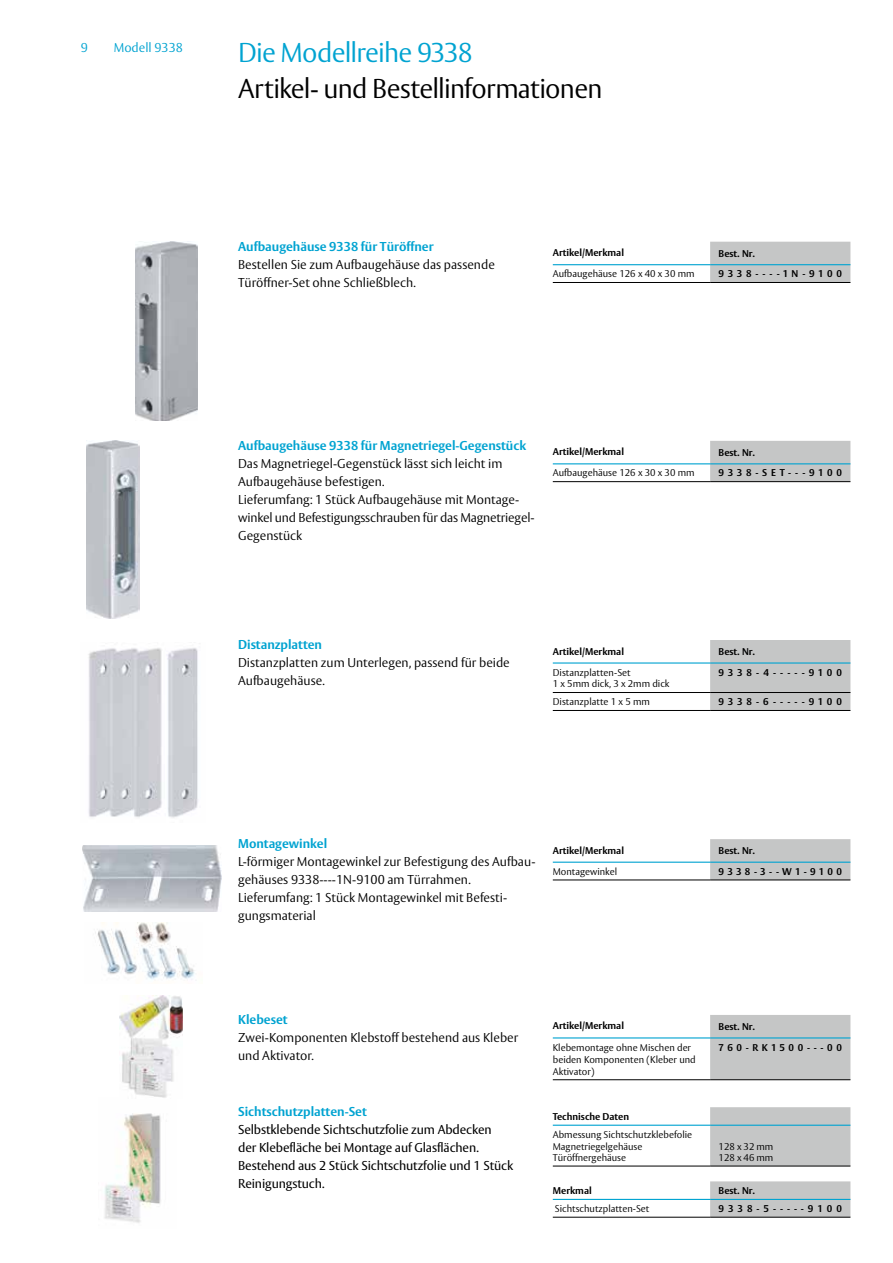
<style>
.page{position:relative;width:893px;height:1263px;background:#fff}
.page>*{position:absolute;margin:0;border:0;box-sizing:border-box;transform-origin:0 0}
.t1{font:300 27px "ASSA Vesta";letter-spacing:-.025em;color:#000}
.t2{font:300 27px "ASSA Vesta";letter-spacing:-.03em;color:#00a3d1}
.t3{font:300 12.75px/18px "ASSA Vesta";color:#000}
.t4{font:12.75px/18px "ASSA Vesta";letter-spacing:-.01em;color:#000}
.t5{font:700 12.75px "ASSA Vesta";color:#00a3d1}
.t6{font:300 12.75px "ASSA Vesta";color:#00a3d1}
.t7{font:300 9.75px/11.2px "ASSA Vesta";color:#000}
.t8{font:700 9.75px "ASSA Vesta";color:#000}
.t9{font:700 9.75px "ASSA Vesta";letter-spacing:.38em;color:#000}
.t10{font:700 9.75px "ASSA Vesta";letter-spacing:.365em;color:#000}
.t11{font:700 9.75px "ASSA Vesta";letter-spacing:.37em;color:#000}
.t12{font:700 9.75px "ASSA Vesta";letter-spacing:.325em;color:#000}
.t13{font:700 9.75px "ASSA Vesta";letter-spacing:.355em;color:#000}
.t14{font:700 9.75px "ASSA Vesta";letter-spacing:.405em;color:#000}
</style>
<div class="page">
<img style="left:135px;top:242px;width:62px;height:179px">
<img style="left:82px;top:846px;width:139px;height:65px">
<div style="left:710px;top:242px;width:140px;height:40px;background:#c5c6c6"></div>
<hr style="left:553px;top:282px;width:157px;height:1px;background:#000">
<hr style="left:710px;top:282px;width:140px;height:1px;background:#000">
<hr style="left:553px;top:264px;width:157px;height:1px;background:#00a3d1">
<hr style="left:710px;top:264px;width:140px;height:1px;background:#00a3d1">
<img style="left:86px;top:441px;width:53px;height:178px">
<div style="left:710px;top:441px;width:140px;height:40px;background:#c5c6c6"></div>
<hr style="left:553px;top:481px;width:157px;height:1px;background:#000">
<hr style="left:710px;top:481px;width:140px;height:1px;background:#000">
<hr style="left:553px;top:463px;width:157px;height:1px;background:#00a3d1">
<hr style="left:710px;top:463px;width:140px;height:1px;background:#00a3d1">
<img style="left:88px;top:648px;width:110px;height:170px">
<div style="left:710px;top:640px;width:140px;height:70px;background:#c5c6c6"></div>
<hr style="left:553px;top:692px;width:157px;height:1px;background:#000">
<hr style="left:553px;top:710px;width:157px;height:1px;background:#000">
<hr style="left:710px;top:692px;width:140px;height:1px;background:#000">
<hr style="left:710px;top:710px;width:140px;height:1px;background:#000">
<hr style="left:553px;top:662px;width:157px;height:2px;background:#00a3d1">
<hr style="left:710px;top:662px;width:140px;height:2px;background:#00a3d1">
<svg style="left:710px;top:839px;width:140px;height:41px;background:#c0c3c3"></svg>
<hr style="left:553px;top:880px;width:157px;height:1px;background:#000">
<hr style="left:710px;top:880px;width:140px;height:1px;background:#000">
<hr style="left:553px;top:862px;width:157px;height:1px;background:#00a3d1">
<hr style="left:710px;top:862px;width:140px;height:1px;background:#00a3d1">
<img style="left:95px;top:922px;width:100px;height:58px">
<div style="left:710px;top:1015px;width:140px;height:64px;background:#c5c6c6"></div>
<hr style="left:553px;top:1079px;width:157px;height:1px;background:#000">
<hr style="left:710px;top:1079px;width:140px;height:1px;background:#000">
<hr style="left:553px;top:1037px;width:157px;height:1px;background:#00a3d1">
<hr style="left:710px;top:1037px;width:140px;height:1px;background:#00a3d1">
<div style="left:710px;top:1107px;width:140px;height:59px;background:#c5c6c6"></div>
<hr style="left:553px;top:1166px;width:157px;height:1px;background:#000">
<hr style="left:710px;top:1166px;width:140px;height:1px;background:#000">
<hr style="left:553px;top:1125px;width:157px;height:1px;background:#00a3d1">
<hr style="left:710px;top:1125px;width:140px;height:1px;background:#00a3d1">
<svg style="left:710px;top:1181px;width:140px;height:36px;background:#c3c4c5"></svg>
<hr style="left:553px;top:1217px;width:157px;height:1px;background:#000">
<hr style="left:710px;top:1217px;width:140px;height:1px;background:#000">
<hr style="left:553px;top:1199px;width:157px;height:1px;background:#00a3d1">
<hr style="left:710px;top:1199px;width:140px;height:1px;background:#00a3d1">
<img style="left:104px;top:1113px;width:57px;height:110px">
<img style="left:119px;top:995px;width:63px;height:103px">
<p class="t6" style="left:81px;top:40px;width:9px">9</p>
<p class="t6" style="left:114px;top:40px;width:71px">Modell 9338</p>
<h1 class="t2" style="left:238px;top:36px;width:236px">Die Modellreihe 9338</h1>
<h1 class="t1" style="left:238px;top:72px;width:366px">Artikel- und Bestellinformationen</h1>
<p class="t5" style="left:238px;top:238px;width:197px">Aufbaugehäuse 9338 für Türöffner</p>
<p class="t3" style="left:238px;top:256px;width:258px">Bestellen Sie zum Aufbaugehäuse das passende<br>Türöffner-Set ohne Schließblech.</p>
<p class="t8" style="left:553px;top:247px;width:73px">Artikel/Merkmal</p>
<p class="t8" style="left:719px;top:248px;width:38px">Best. Nr.</p>
<p class="t7" style="left:553px;top:269px;width:143px">Aufbaugehäuse 126 x 40 x 30 mm</p>
<p class="t10" style="left:719px;top:268px;width:125px">9338----1N-9100</p>
<p class="t5" style="left:238px;top:437px;width:289px">Aufbaugehäuse 9338 für Magnetriegel-Gegenstück</p>
<p class="t3" style="left:238px;top:455px;width:298px">Das Magnetriegel-Gegenstück lässt sich leicht im Aufbaugehäuse befestigen.<br>Lieferumfang: 1 Stück Aufbaugehäuse mit Montage&shy;winkel und Befestigungsschrauben für das Magnetriegel-Gegenstück</p>
<p class="t8" style="left:553px;top:446px;width:73px">Artikel/Merkmal</p>
<p class="t8" style="left:719px;top:447px;width:38px">Best. Nr.</p>
<p class="t7" style="left:553px;top:468px;width:143px">Aufbaugehäuse 126 x 30 x 30 mm</p>
<p class="t11" style="left:719px;top:467px;width:125px">9338-SET---9100</p>
<p class="t5" style="left:238px;top:637px;width:85px">Distanzplatten</p>
<p class="t3" style="left:238px;top:654px;width:273px">Distanzplatten zum Unterlegen, passend für beide<br>Aufbaugehäuse.</p>
<p class="t8" style="left:553px;top:645px;width:73px">Artikel/Merkmal</p>
<p class="t8" style="left:719px;top:646px;width:38px">Best. Nr.</p>
<p class="t7" style="left:553px;top:667px;width:118px;line-height:11.7px">Distanzplatten-Set<br>1 x 5mm dick, 3 x 2mm dick</p>
<p class="t9" style="left:719px;top:666px;width:125px">9338-4-----9100</p>
<p class="t7" style="left:553px;top:697px;width:99px">Distanzplatte 1 x 5 mm</p>
<p class="t9" style="left:719px;top:696px;width:125px">9338-6-----9100</p>
<p class="t5" style="left:238px;top:836px;width:91px">Montagewinkel</p>
<p class="t3" style="left:238px;top:853px;width:299px">L-förmiger Montagewinkel zur Befestigung des Aufbau&shy;gehäuses 9338----1N-9100 am Türrahmen.<br>Lieferumfang: 1 Stück Montagewinkel mit Befesti&shy;gungsmaterial</p>
<p class="t8" style="left:553px;top:844px;width:73px">Artikel/Merkmal</p>
<p class="t8" style="left:719px;top:845px;width:38px">Best. Nr.</p>
<p class="t7" style="left:553px;top:866px;width:66px">Montagewinkel</p>
<p class="t12" style="left:719px;top:865px;width:125px">9338-3--W1-9100</p>
<p class="t5" style="left:238px;top:1012px;width:51px">Klebeset</p>
<p class="t3" style="left:238px;top:1029px;width:282px">Zwei-Komponenten Klebstoff bestehend aus Kleber und Aktivator.</p>
<p class="t5" style="left:238px;top:1104px;width:130px">Sichtschutzplatten-Set</p>
<p class="t4" style="left:238px;top:1121px;width:277px">Selbstklebende Sichtschutzfolie zum Abdecken<br>der Klebefläche bei Montage auf Glasflächen.<br>Bestehend aus 2 Stück Sichtschutzfolie und 1 Stück Reinigungstuch.</p>
<p class="t8" style="left:553px;top:1020px;width:73px">Artikel/Merkmal</p>
<p class="t8" style="left:719px;top:1021px;width:38px">Best. Nr.</p>
<p class="t7" style="left:553px;top:1041px;width:144px;line-height:12px">Klebemontage ohne Mischen der beiden Komponenten (Kleber und<br>Aktivator)</p>
<p class="t13" style="left:719px;top:1041px;width:125px">760-RK1500---00</p>
<p class="t8" style="left:553px;top:1110px;width:78px">Technische Daten</p>
<p class="t7" style="left:553px;top:1130px;width:141px">Abmessung Sichtschutzklebefolie<br>Magnetriegelgehäuse<br>Türöffnergehäuse</p>
<p class="t7" style="left:719px;top:1141px;width:56px">128 x 32 mm<br>128 x 46 mm</p>
<p class="t8" style="left:553px;top:1185px;width:40px">Merkmal</p>
<p class="t8" style="left:719px;top:1185px;width:38px">Best. Nr.</p>
<p class="t7" style="left:555px;top:1203px;width:96px">Sichtschutzplatten-Set</p>
<p class="t14" style="left:719px;top:1202px;width:125px">9338-5-----9100</p>
</div>
